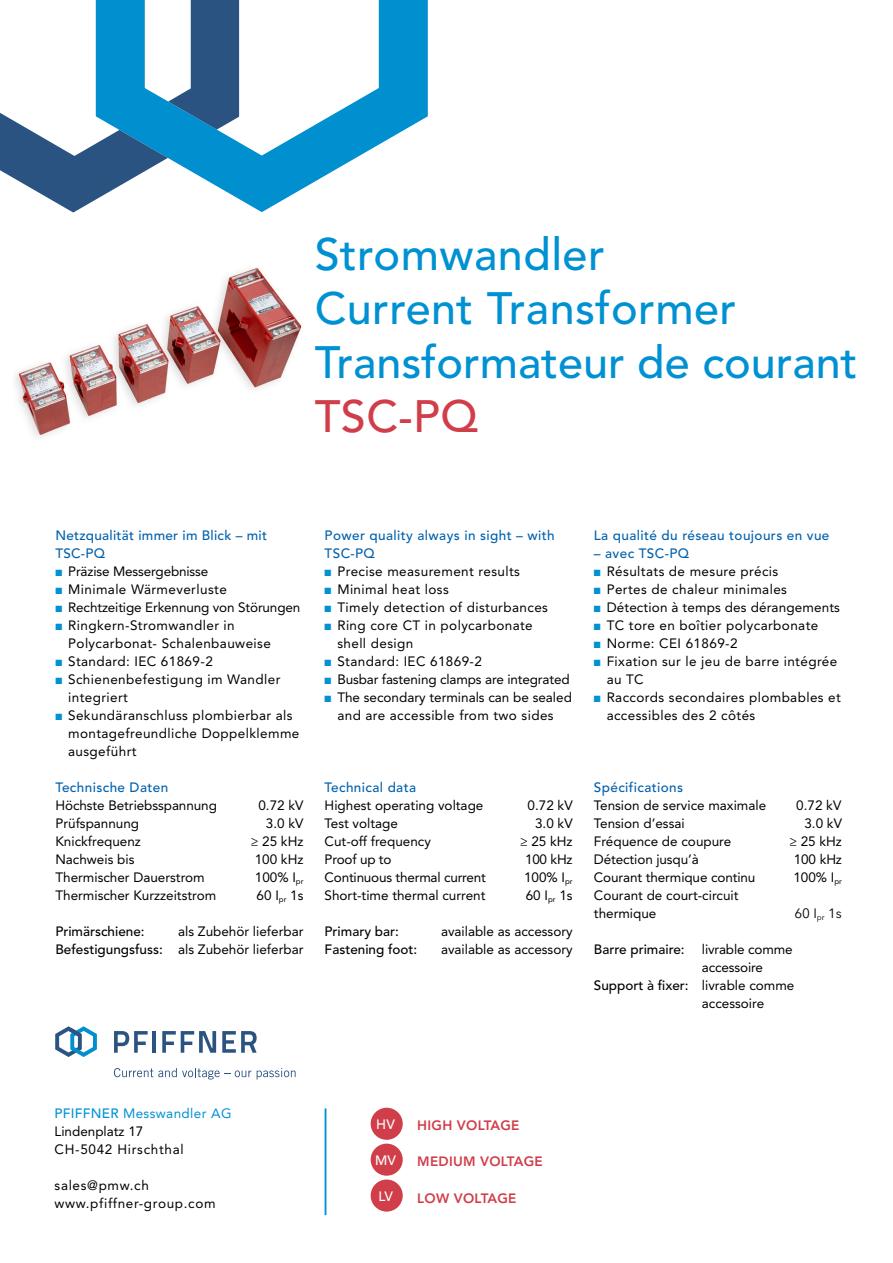
<style>
.page{position:relative;width:893px;height:1263px;background:#fff}
.page>*{position:absolute;margin:0;border:0;box-sizing:border-box;transform-origin:0 0}
.t1{font:500 45px/54px "Avenir LT Std";letter-spacing:.01em;color:#0091d3}
.t2{font:500 45px "Avenir LT Std";color:#d03e4a}
.t3{font:13.5px/18px "Avenir LT Std";color:#000;text-align:right}
.t4{font:13.5px/18px "Avenir LT Std";letter-spacing:.03em;color:#000}
.t5{font:500 13.5px/18px "Avenir LT Std";letter-spacing:.03em;color:#0061ad}
.t6{font:500 13.5px "Avenir LT Std";color:#000}
.t7{font:800 13.5px "Avenir LT Std";letter-spacing:.02em;color:#d03e4a}
.t8{font:13.5px/18px "Avenir LT Std";letter-spacing:.05em;color:#000}
.t9{font:13.5px "Avenir Next W1 G";color:#000}
.t10{font:500 13.5px "Avenir LT Std";color:#fff}
.s1{color:#0091d3}
.s2{font-weight:500}
.s3{font-weight:400}
.s4{font-weight:500;color:#0091d3}
</style>
<div class="page">
<svg style="left:239px;top:0;width:189px;height:212px"></svg>
<svg style="left:0;top:0;width:239px;height:213px"></svg>
<svg style="left:114px;top:1068px;width:137px;height:11px"></svg>
<svg style="left:257px;top:1068px;width:39px;height:11px"></svg>
<svg style="left:114px;top:1031px;width:34px;height:22px"></svg>
<hr style="left:152px;top:1031px;width:4px;height:22px;background:#2a5382">
<svg style="left:162px;top:1031px;width:54px;height:22px"></svg>
<svg style="left:222px;top:1031px;width:35px;height:22px"></svg>
<svg style="left:55px;top:1026px;width:42px;height:31px"></svg>
<hr style="left:325px;top:1108px;width:1px;height:107px;background:#0091d3">
<div style="left:371px;top:1108px;width:32px;height:32px;background:#d03e4a;border-radius:50%"></div>
<div style="left:371px;top:1143px;width:32px;height:33px;background:#d03e4a;border-radius:50%"></div>
<div style="left:371px;top:1179px;width:32px;height:32px;background:#d03e4a;border-radius:50%"></div>
<img style="left:15px;top:267px;width:287px;height:170px">
<h1 class="t1" style="left:315px;top:229px;width:544px">Stromwandler<br>Current Transformer<br>Transformateur de courant</h1>
<h1 class="t2" style="left:315px;top:390px;width:165px">TSC-PQ</h1>
<p class="t5" style="left:55px;top:527px;width:213px">Netzqualität immer im Blick – mit<br>TSC-PQ</p>
<p class="t3" style="left:55px;top:562px;width:154px"><span class="s1">■</span> Präzise Messergebnisse</p>
<p class="t4" style="left:55px;top:580px;width:173px"><span class="s1">■</span> Minimale Wärmeverluste</p>
<p class="t3" style="left:55px;top:598px;width:246px"><span class="s1">■</span> Rechtzeitige Erkennung von Störungen</p>
<p class="t4" style="left:68px;top:616px;width:204px;text-indent:-13px"><span class="s1">■</span> Ringkern-Stromwandler in<br>Polycarbonat- Schalenbauweise</p>
<p class="t4" style="left:55px;top:652px;width:159px"><span class="s1">■</span> Standard: IEC 61869-2</p>
<p class="t4" style="left:68px;top:670px;width:214px;text-indent:-13px"><span class="s1">■</span> Schienenbefestigung im Wandler integriert</p>
<p class="t4" style="left:68px;top:706px;width:233px;text-indent:-13px"><span class="s1">■</span> Sekundäranschluss plombierbar als montagefreundliche Doppelklemme ausgeführt</p>
<p class="t5" style="left:55px;top:779px;width:114px">Technische Daten</p>
<p class="t3" style="left:55px;top:796px;width:163px">Höchste Betriebsspannung</p>
<p class="t3" style="left:258px;top:796px;width:47px">0.72 kV</p>
<p class="t3" style="left:55px;top:814px;width:85px">Prüfspannung</p>
<p class="t3" style="left:266px;top:814px;width:39px">3.0 kV</p>
<p class="t3" style="left:55px;top:832px;width:87px">Knickfrequenz</p>
<p class="t3" style="left:251px;top:832px;width:54px">≥ 25 kHz</p>
<p class="t3" style="left:55px;top:850px;width:81px">Nachweis bis</p>
<p class="t3" style="left:255px;top:850px;width:50px">100 kHz</p>
<p class="t3" style="left:55px;top:868px;width:151px">Thermischer Dauerstrom</p>
<p class="t3" style="left:255px;top:868px;width:50px">100% I<sub>pr</sub></p>
<p class="t3" style="left:55px;top:886px;width:162px">Thermischer Kurzzeitstrom</p>
<p class="t3" style="left:257px;top:886px;width:48px">60 I<sub>pr</sub> 1s</p>
<p class="t6" style="left:55px;top:924px;width:91px">Primärschiene:</p>
<p class="t3" style="left:55px;top:922px;width:250px">als Zubehör lieferbar<br><span class="s2">Befestigungsfuss:</span> als Zubehör lieferbar</p>
<p class="t5" style="left:325px;top:527px;width:232px">Power quality always in sight – with<br>TSC-PQ</p>
<p class="t4" style="left:325px;top:562px;width:197px"><span class="s1">■</span> Precise measurement results</p>
<p class="t4" style="left:325px;top:580px;width:126px"><span class="s1">■</span> Minimal heat loss</p>
<p class="t4" style="left:325px;top:598px;width:225px"><span class="s1">■</span> Timely detection of disturbances</p>
<p class="t4" style="left:337px;top:616px;width:197px;text-indent:-13px"><span class="s1">■</span> Ring core CT in polycarbonate shell design</p>
<p class="t4" style="left:325px;top:652px;width:159px"><span class="s1">■</span> Standard: IEC 61869-2</p>
<p class="t3" style="left:325px;top:670px;width:247px"><span class="s1">■</span> Busbar fastening clamps are integrated</p>
<p class="t3" style="left:325px;top:688px;width:249px;text-align:center"><span class="s1">■</span> The secondary terminals can be sealed and are accessible from two sides</p>
<p class="t5" style="left:594px;top:527px;width:237px">La qualité du réseau toujours en vue</p>
<p class="t5" style="left:594px;top:545px;width:97px">– avec TSC-PQ</p>
<p class="t4" style="left:594px;top:562px;width:186px"><span class="s1">■</span> Résultats de mesure précis</p>
<p class="t4" style="left:594px;top:580px;width:195px"><span class="s1">■</span> Pertes de chaleur minimales</p>
<p class="t3" style="left:594px;top:598px;width:248px"><span class="s1">■</span> Détection à temps des dérangements</p>
<p class="t4" style="left:594px;top:616px;width:226px"><span class="s1">■</span> TC tore en boîtier polycarbonate</p>
<p class="t4" style="left:594px;top:634px;width:145px"><span class="s1">■</span> Norme: CEI 61869-2</p>
<p class="t4" style="left:607px;top:652px;width:232px;text-indent:-13px"><span class="s1">■</span> Fixation sur le jeu de barre intégrée au TC</p>
<p class="t4" style="left:607px;top:688px;width:236px;text-indent:-13px"><span class="s1">■</span> Raccords secondaires plombables et accessibles des 2 côtés</p>
<p class="t5" style="left:325px;top:779px;width:93px">Technical data</p>
<p class="t3" style="left:325px;top:796px;width:160px">Highest operating voltage</p>
<p class="t3" style="left:528px;top:796px;width:47px">0.72 kV</p>
<p class="t3" style="left:325px;top:814px;width:75px">Test voltage</p>
<p class="t3" style="left:535px;top:814px;width:39px">3.0 kV</p>
<p class="t3" style="left:325px;top:832px;width:108px">Cut-off frequency</p>
<p class="t3" style="left:520px;top:832px;width:54px">≥ 25 kHz</p>
<p class="t3" style="left:325px;top:850px;width:68px">Proof up to</p>
<p class="t3" style="left:525px;top:850px;width:49px">100 kHz</p>
<p class="t3" style="left:325px;top:868px;width:163px">Continuous thermal current</p>
<p class="t3" style="left:524px;top:868px;width:50px">100% I<sub>pr</sub></p>
<p class="t3" style="left:325px;top:886px;width:162px">Short-time thermal current</p>
<p class="t3" style="left:526px;top:886px;width:48px">60 I<sub>pr</sub> 1s</p>
<p class="t6" style="left:325px;top:924px;width:76px">Primary bar:</p>
<p class="t3" style="left:441px;top:922px;width:133px">available as accessory</p>
<p class="t6" style="left:325px;top:942px;width:94px">Fastening foot:</p>
<p class="t3" style="left:441px;top:940px;width:133px">available as accessory</p>
<p class="t5" style="left:594px;top:779px;width:91px">Spécifications</p>
<p class="t3" style="left:594px;top:796px;width:174px">Tension de service maximale</p>
<p class="t3" style="left:796px;top:796px;width:47px">0.72 kV</p>
<p class="t3" style="left:594px;top:814px;width:92px">Tension d’essai</p>
<p class="t3" style="left:804px;top:814px;width:39px">3.0 kV</p>
<p class="t3" style="left:594px;top:832px;width:139px">Fréquence de coupure</p>
<p class="t3" style="left:789px;top:832px;width:54px">≥ 25 kHz</p>
<p class="t3" style="left:594px;top:850px;width:106px">Détection jusqu’à</p>
<p class="t3" style="left:794px;top:850px;width:50px">100 kHz</p>
<p class="t3" style="left:594px;top:868px;width:163px">Courant thermique continu</p>
<p class="t3" style="left:793px;top:868px;width:50px">100% I<sub>pr</sub></p>
<p class="t3" style="left:594px;top:886px;width:146px;text-align:left">Courant de court-circuit thermique</p>
<p class="t9" style="left:794px;top:905px;width:49px">60 I<sub>pr</sub> 1s</p>
<p class="t6" style="left:594px;top:942px;width:92px">Barre primaire:</p>
<p class="t3" style="left:702px;top:940px;width:92px">livrable comme</p>
<p class="t3" style="left:702px;top:958px;width:63px">accessoire</p>
<p class="t6" style="left:594px;top:978px;width:202px">Support à fixer: <span class="s3">livrable comme</span></p>
<p class="t3" style="left:702px;top:994px;width:64px">accessoire</p>
<p class="t4" style="left:55px;top:1104px;width:178px"><span class="s4">PFIFFNER</span> <span class="s1">Messwandler AG<br></span>Lindenplatz 17<br>CH-5042 Hirschthal</p>
<p class="t8" style="left:55px;top:1176px;width:163px">sales@pmw.ch www.pfiffner-group.com</p>
<p class="t10" style="left:376px;top:1116px;width:20px">HV</p>
<p class="t10" style="left:375px;top:1152px;width:23px">MV</p>
<p class="t10" style="left:378px;top:1188px;width:16px">LV</p>
<p class="t7" style="left:417px;top:1118px;width:104px">HIGH VOLTAGE</p>
<p class="t7" style="left:417px;top:1154px;width:127px">MEDIUM VOLTAGE</p>
<p class="t7" style="left:417px;top:1190px;width:101px">LOW VOLTAGE</p>
</div>
